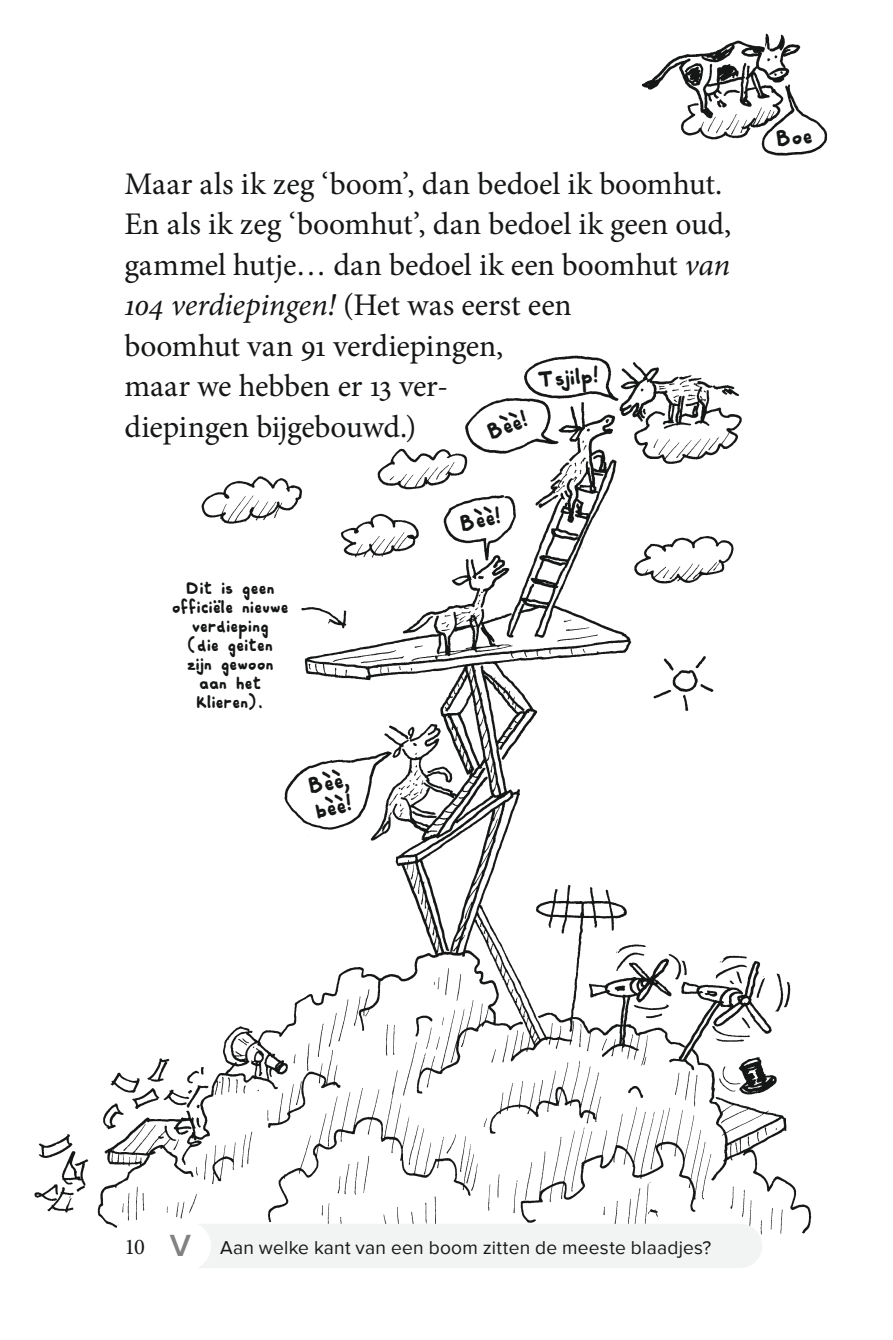
<style>
.page{position:relative;width:893px;height:1340px;background:#fff}
.page>*{position:absolute;margin:0;border:0;box-sizing:border-box;transform-origin:0 0}
.t1{font:31.5px/40.5px "Minion Pro";letter-spacing:-.005em;color:#151616}
.t2{font:22.5px/24.8px "Comiquita Sans";color:#151616}
.t3{font:19.12px "Proxima Nova";letter-spacing:.015em;color:#151616}
.t4{font:18px/19.1px "Comiquita Sans";letter-spacing:-.01em;color:#151616;text-align:center}
.s1{font-style:italic}
.s2{font-family:"Minion Pro";font-size:22.5px}
.s3{font-weight:600;font-size:31.5px;color:#818281}
</style>
<div class="page">
<img style="left:34px;top:355px;width:778px;height:879px">
<img style="left:642px;top:33px;width:186px;height:123px">
<div style="left:197px;top:1223px;width:565px;height:45px;background:#f2f3f3"></div>
<svg style="left:776px;top:129px;width:36px;height:18px"></svg>
<p class="t1" style="left:124px;top:163px;width:609px">Maar als ik zeg ‘boom’, dan bedoel ik boomhut.<br>En als ik zeg ‘boomhut’, dan bedoel ik geen oud, gammel hutje… dan bedoel ik een boomhut <span class="s1">van 104 verdiepingen!</span> (Het was eerst een<br>boomhut van 91 verdiepingen,<br>maar we hebben er 13 ver-<br>diepingen bijgebouwd.)</p>
<p class="t2" style="left:537px;top:365px;width:66px;rotate:-5deg">Tsjilp!</p>
<p class="t2" style="left:484px;top:419px;width:46px;rotate:-22deg">Bèè!</p>
<p class="t4" style="left:173px;top:576px;width:119px">Dit is geen officiële nieuwe verdieping<br>(die geiten<br>zijn gewoon aan het klieren).</p>
<p class="t2" style="left:307px;top:772px;width:45px;rotate:-12deg">Bèè, bèè!</p>
<p class="t2" style="left:458px;top:510px;width:46px;rotate:-12deg">Bèè!</p>
<p class="t3" style="left:124px;top:1236px;width:589px"><span class="s2">10</span> <span class="s3">V</span> Aan welke kant van een boom zitten de meeste blaadjes?</p>
</div>
